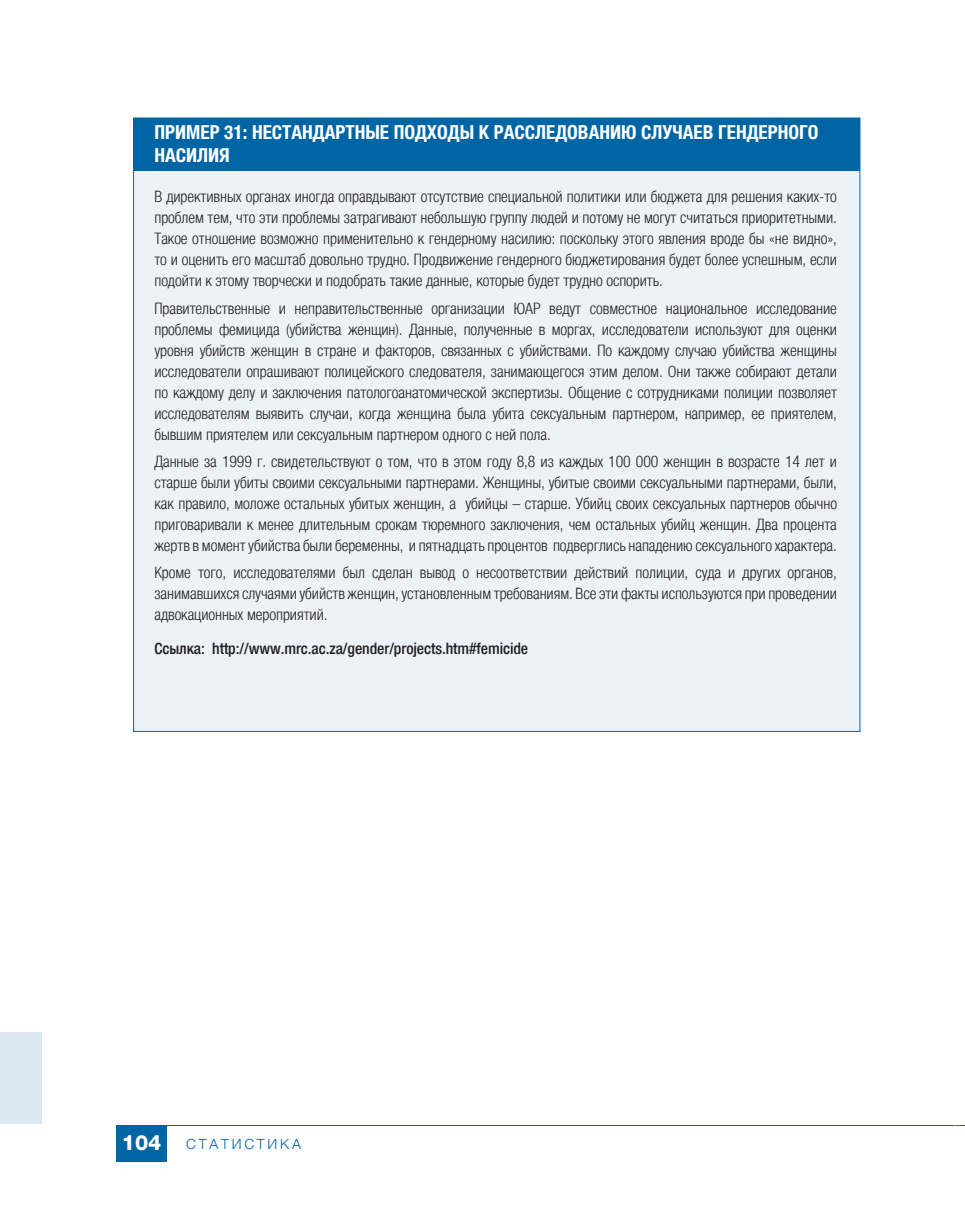
<style>
.page{position:relative;width:965px;height:1217px;background:#fff}
.page>*{position:absolute;margin:0;border:0;box-sizing:border-box;transform-origin:0 0}
.t1{font:800 21px "Helvetica Neue LTCYR";color:#fff}
.t2{font:700 condensed 19.25px/23.1px "Helvetica Neue LTCYR";color:#fff}
.t3{font:300 condensed 15.75px/21px "Helvetica Neue LTCYR";letter-spacing:-.005em;color:#231f20;text-align:justify}
.t4{font:500 condensed 15.75px "Helvetica Neue LTCYR";letter-spacing:-.005em;color:#231f20}
.t5{font:300 14px "Helvetica Neue LTCYR";letter-spacing:.2em;color:#0065a4}
</style>
<div class="page">
<div style="left:116px;top:1125px;width:50px;height:36px;background:#0065a4"></div>
<hr style="left:116px;top:1125px;width:839px;height:1px;background:#0065a4">
<div style="left:133px;top:118px;width:727px;height:614px;background:#edf2f8;border:1px solid #0065a4"></div>
<div style="left:133px;top:118px;width:727px;height:52px;background:#0065a4"></div>
<div style="left:0;top:1032px;width:41px;height:91px;background:#dde7f2"></div>
<p class="t2" style="left:154px;top:121px;width:665px">Пример 31: Нестандартные подходы к расследованию случаев гендерного насилия</p>
<p class="t3" style="left:154px;top:186px;width:684px">В директивных органах иногда оправдывают отсутствие специальной политики или бюджета для решения каких-то проблем тем, что эти проблемы затрагивают небольшую группу людей и потому не могут считаться приоритетными.<br>Такое отношение возможно применительно к гендерному насилию: поскольку этого явления вроде бы «не видно», то и оценить его масштаб довольно трудно. Продвижение гендерного бюджетирования будет более успешным, если подойти к этому творчески и подобрать такие данные, которые будет трудно оспорить.</p>
<p class="t3" style="left:154px;top:298px;width:684px">Правительственные и неправительственные организации ЮАР ведут совместное национальное исследование проблемы фемицида (убийства женщин). Данные, полученные в моргах, исследователи используют для оценки уровня убийств женщин в стране и факторов, связанных с убийствами. По каждому случаю убийства женщины исследователи опрашивают полицейского следователя, занимающегося этим делом. Они также собирают детали по каждому делу и заключения патологоанатомической экспертизы. Общение с сотрудниками полиции позволяет исследователям выявить случаи, когда женщина была убита сексуальным партнером, например, ее приятелем, бывшим приятелем или сексуальным партнером одного с ней пола.</p>
<p class="t3" style="left:154px;top:451px;width:684px">Данные за 1999 г. свидетельствуют о том, что в этом году 8,8 из каждых 100 000 женщин в возрасте 14 лет и старше были убиты своими сексуальными партнерами. Женщины, убитые своими сексуальными партнерами, были, как правило, моложе остальных убитых женщин, а убийцы – старше. Убийц своих сексуальных партнеров обычно приговаривали к менее длительным срокам тюремного заключения, чем остальных убийц женщин. Два процента жертв в момент убийства были беременны, и пятнадцать процентов подверглись нападению сексуального характера.</p>
<p class="t3" style="left:154px;top:562px;width:684px">Кроме того, исследователями был сделан вывод о несоответствии действий полиции, суда и других органов, занимавшихся случаями убийств женщин, установленным требованиям. Все эти факты используются при проведении адвокационных мероприятий.</p>
<p class="t4" style="left:154px;top:640px;width:375px">Ссылка: http://www.mrc.ac.za/gender/projects.htm#femicide</p>
<h1 class="t1" style="left:122px;top:1131px;width:41px">104</h1>
<p class="t5" style="left:186px;top:1136px;width:116px">Статистика</p>
</div>
